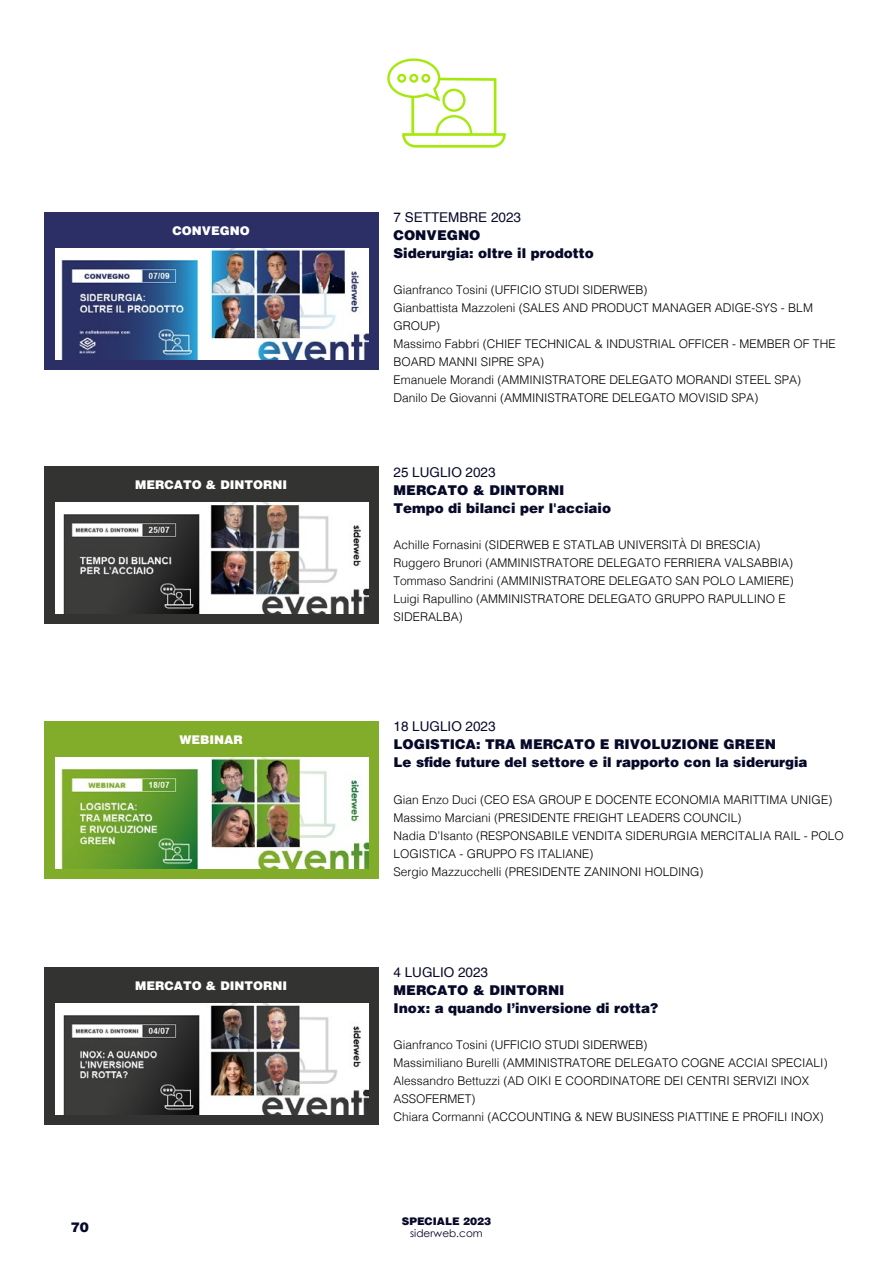
<style>
.page{position:relative;width:893px;height:1263px;background:#fff}
.page>*{position:absolute;margin:0;border:0;box-sizing:border-box;transform-origin:0 0}
.t1{font:900 13.5px/18px "Helvetica";color:#070929}
.t2{font:13.5px "Helvetica";color:#070929}
.t3{font:300 12px/18px "Helvetica";color:#000}
.t4{font:900 12px "Helvetica";color:#fff}
.t5{font:900 10.5px "Helvetica";color:#070929}
.t6{font:10.5px "Century Gothic";color:#070929}
</style>
<div class="page">
<div style="left:44px;top:213px;width:334px;height:157px;background:#2b2f66"></div>
<img style="left:55px;top:249px;width:314px;height:110px">
<div style="left:44px;top:467px;width:334px;height:157px;background:#333332"></div>
<img style="left:55px;top:503px;width:314px;height:111px">
<div style="left:44px;top:721px;width:334px;height:158px;background:#81ad2a"></div>
<img style="left:55px;top:758px;width:314px;height:110px">
<svg style="left:387px;top:58px;width:119px;height:90px"></svg>
<div style="left:44px;top:967px;width:334px;height:158px;background:#333332"></div>
<img style="left:55px;top:1003px;width:314px;height:111px">
<p class="t4" style="left:172px;top:223px;width:79px">CONVEGNO</p>
<p class="t4" style="left:135px;top:477px;width:153px">MERCATO &amp; DINTORNI</p>
<p class="t4" style="left:179px;top:732px;width:65px">WEBINAR</p>
<p class="t4" style="left:135px;top:978px;width:153px">MERCATO &amp; DINTORNI</p>
<p class="t1" style="left:71px;top:1218px;width:20px">70</p>
<p class="t2" style="left:394px;top:210px;width:129px">7 SETTEMBRE 2023</p>
<p class="t1" style="left:394px;top:226px;width:202px">CONVEGNO<br>Siderurgia: oltre il prodotto</p>
<p class="t3" style="left:394px;top:281px;width:444px">Gianfranco Tosini (UFFICIO STUDI SIDERWEB)<br>Gianbattista Mazzoleni (SALES AND PRODUCT MANAGER ADIGE-SYS - BLM GROUP)<br>Massimo Fabbri (CHIEF TECHNICAL &amp; INDUSTRIAL OFFICER - MEMBER OF THE BOARD MANNI SIPRE SPA)<br>Emanuele Morandi (AMMINISTRATORE DELEGATO MORANDI STEEL SPA)<br>Danilo De Giovanni (AMMINISTRATORE DELEGATO MOVISID SPA)</p>
<p class="t2" style="left:394px;top:464px;width:104px">25 LUGLIO 2023</p>
<p class="t1" style="left:394px;top:481px;width:219px">MERCATO &amp; DINTORNI<br>Tempo di bilanci per l'acciaio</p>
<p class="t3" style="left:394px;top:535px;width:402px">Achille Fornasini (SIDERWEB E STATLAB UNIVERSITÀ DI BRESCIA)<br>Ruggero Brunori (AMMINISTRATORE DELEGATO FERRIERA VALSABBIA)<br>Tommaso Sandrini (AMMINISTRATORE DELEGATO SAN POLO LAMIERE)<br>Luigi Rapullino (AMMINISTRATORE DELEGATO GRUPPO RAPULLINO E SIDERALBA)</p>
<p class="t2" style="left:394px;top:719px;width:104px">18 LUGLIO 2023</p>
<p class="t1" style="left:394px;top:735px;width:415px">LOGISTICA: TRA MERCATO E RIVOLUZIONE GREEN<br>Le sfide future del settore e il rapporto con la siderurgia</p>
<p class="t3" style="left:394px;top:790px;width:452px">Gian Enzo Duci (CEO ESA GROUP E DOCENTE ECONOMIA MARITTIMA UNIGE)<br>Massimo Marciani (PRESIDENTE FREIGHT LEADERS COUNCIL)<br>Nadia D’Isanto (RESPONSABILE VENDITA SIDERURGIA MERCITALIA RAIL - POLO LOGISTICA - GRUPPO FS ITALIANE)<br>Sergio Mazzucchelli (PRESIDENTE ZANINONI HOLDING)</p>
<p class="t2" style="left:394px;top:965px;width:96px">4 LUGLIO 2023</p>
<p class="t1" style="left:394px;top:981px;width:266px">MERCATO &amp; DINTORNI<br>Inox: a quando l’inversione di rotta?</p>
<p class="t3" style="left:394px;top:1036px;width:436px">Gianfranco Tosini (UFFICIO STUDI SIDERWEB)<br>Massimiliano Burelli (AMMINISTRATORE DELEGATO COGNE ACCIAI SPECIALI)<br>Alessandro Bettuzzi (AD OIKI E COORDINATORE DEI CENTRI SERVIZI INOX ASSOFERMET)<br>Chiara Cormanni (ACCOUNTING &amp; NEW BUSINESS PIATTINE E PROFILI INOX)</p>
<p class="t5" style="left:402px;top:1214px;width:91px">SPECIALE 2023</p>
<p class="t6" style="left:410px;top:1226px;width:74px">siderweb.com</p>
</div>
